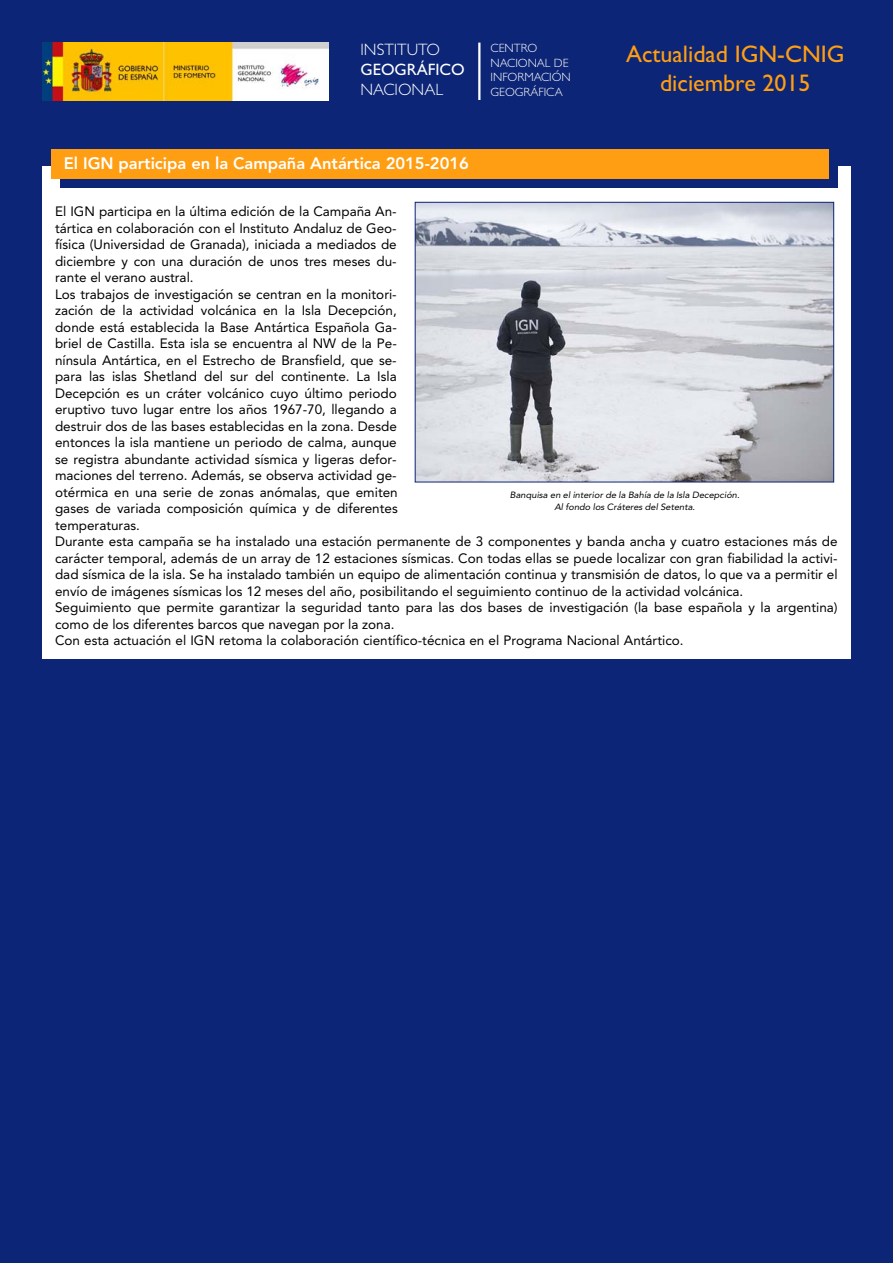
<style>
.page{position:relative;width:893px;height:1263px;background:#0c2576}
.page>*{position:absolute;margin:0;border:0;box-sizing:border-box;transform-origin:0 0}
.t1{font:24px/28.8px "Gill Sans";color:#ff9e12;text-align:center}
.t2{font:800 16.5px "Avenir";color:#fff}
.t3{font:300 16.5px "Gill Sans";color:#fff}
.t4{font:16.5px "Gill Sans";color:#fff}
.t5{font:13.5px/16.5px "Avenir";color:#000}
.t6{font:300 12px/14.4px "Gill Sans";color:#fff}
.t7{font:italic 9px/12px "Avenir";color:#000;text-align:center;scale:1.04 1}
</style>
<div class="page">
<img style="left:42px;top:43px;width:287px;height:57px">
<hr style="left:478px;top:43px;width:2px;height:57px;background:#fff">
<div style="left:42px;top:166px;width:808px;height:493px;background:#fff"></div>
<div style="left:60px;top:158px;width:778px;height:30px;background:#0c2576"></div>
<div style="left:51px;top:149px;width:778px;height:30px;background:#ff9e12"></div>
<img style="left:417px;top:204px;width:415px;height:276px">
<div style="left:415px;top:202px;width:419px;height:280px;border:1px solid #0c2576"></div>
<p class="t3" style="left:360px;top:44px;width:81px">INSTITUTO</p>
<p class="t4" style="left:360px;top:64px;width:106px">GEOGRÁFICO</p>
<p class="t3" style="left:360px;top:84px;width:84px">NACIONAL</p>
<p class="t6" style="left:490px;top:43px;width:82px">CENTRO<br>NACIONAL DE<br>INFORMACIÓN<br>GEOGRÁFICA</p>
<p class="t2" style="left:64px;top:157px;width:407px">El IGN participa en la Campaña Antártica 2015-2016</p>
<h1 class="t1" style="left:626px;top:43px;width:220px">Actualidad IGN-CNIG diciembre 2015</h1>
<p class="t5" style="left:55px;top:205px;width:784px">El IGN participa en la última edición de la Campaña An-<br>tártica en colaboración con el Instituto Andaluz de Geo-<br>física (Universidad de Granada), iniciada a mediados de<br>diciembre y con una duración de unos tres meses du-<br>rante el verano austral.<br>Los trabajos de investigación se centran en la monitori-<br>zación de la actividad volcánica en la Isla Decepción,<br>donde está establecida la Base Antártica Española Ga-<br>briel de Castilla. Esta isla se encuentra al NW de la Pe-<br>nínsula Antártica, en el Estrecho de Bransfield, que se-<br>para las islas Shetland del sur del continente. La Isla<br>Decepción es un cráter volcánico cuyo último periodo<br>eruptivo tuvo lugar entre los años 1967-70, llegando a<br>destruir dos de las bases establecidas en la zona. Desde<br>entonces la isla mantiene un periodo de calma, aunque<br>se registra abundante actividad sísmica y ligeras defor-<br>maciones del terreno. Además, se observa actividad ge-<br>otérmica en una serie de zonas anómalas, que emiten<br>gases de variada composición química y de diferentes<br>temperaturas.<br>Durante esta campaña se ha instalado una estación permanente de 3 componentes y banda ancha y cuatro estaciones más de carácter temporal, además de un array de 12 estaciones sísmicas. Con todas ellas se puede localizar con gran fiabilidad la activi&shy;dad sísmica de la isla. Se ha instalado también un equipo de alimentación continua y transmisión de datos, lo que va a permitir el envío de imágenes sísmicas los 12 meses del año, posibilitando el seguimiento continuo de la actividad volcánica.<br>Seguimiento que permite garantizar la seguridad tanto para las dos bases de investigación (la base española y la argentina) como de los diferentes barcos que navegan por la zona.<br>Con esta actuación el IGN retoma la colaboración científico-técnica en el Programa Nacional Antártico.</p>
<p class="t7" style="left:510px;top:489px;width:224px">Banquisa en el interior de la Bahía de la Isla Decepción.<br>Al fondo los Cráteres del Setenta.</p>
</div>
